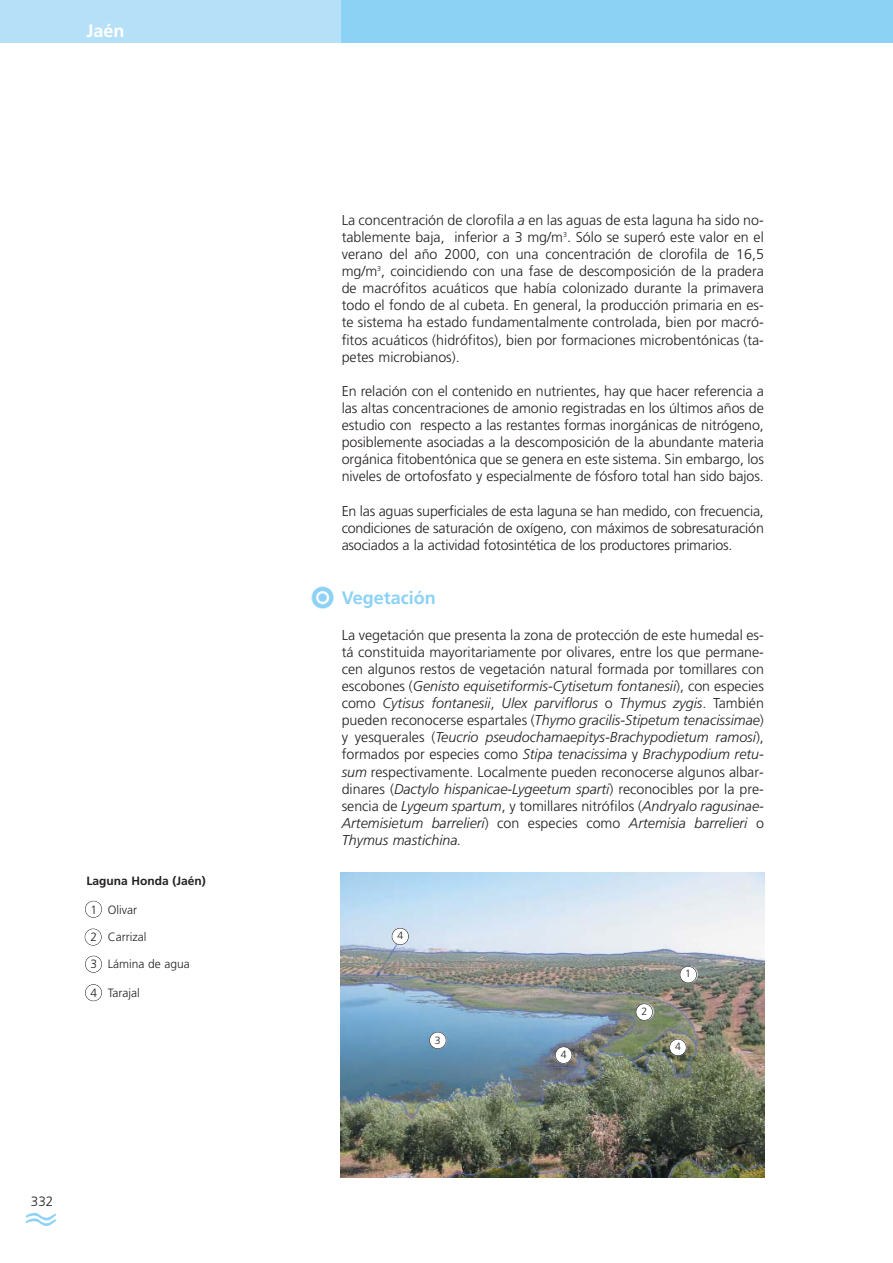
<style>
.page{position:relative;width:893px;height:1263px;background:#fff}
.page>*{position:absolute;margin:0;border:0;box-sizing:border-box;transform-origin:0 0}
.t1{font:700 18px "Frutiger";color:#8bd2f4}
.t2{font:700 18px "Frutiger";color:#fff}
.t3{font:300 14.25px/17.1px "Frutiger";letter-spacing:-.005em;color:#231f20;text-align:justify}
.t4{font:300 13.5px "Frutiger";color:#231f20}
.t5{font:300 12px "Frutiger";color:#231f20}
.t6{font:700 12px "Frutiger";color:#231f20}
.t7{font:300 10.5px "Frutiger";color:#231f20}
.s1{font-style:italic}
</style>
<div class="page">
<div style="left:340px;top:0;width:553px;height:43px;background:#8bd2f4"></div>
<div style="left:0;top:0;width:340px;height:43px;background:#b5e0f8"></div>
<svg style="left:25px;top:1213px;width:31px;height:13px"></svg>
<img style="left:311px;top:586px;width:22px;height:22px">
<div style="left:85px;top:901px;width:17px;height:17px;border:1px solid #231f20;border-radius:50%"></div>
<div style="left:85px;top:928px;width:17px;height:17px;border:1px solid #231f20;border-radius:50%"></div>
<div style="left:85px;top:956px;width:17px;height:17px;border:1px solid #231f20;border-radius:50%"></div>
<img style="left:340px;top:872px;width:424px;height:306px">
<div style="left:680px;top:966px;width:16px;height:17px;background:#fff;border-radius:50%"></div>
<div style="left:680px;top:966px;width:17px;height:17px;border:1px solid #231f20;border-radius:50%"></div>
<div style="left:429px;top:1032px;width:17px;height:16px;background:#fff;border-radius:50%"></div>
<div style="left:429px;top:1032px;width:17px;height:17px;border:1px solid #231f20;border-radius:50%"></div>
<div style="left:636px;top:1004px;width:16px;height:16px;background:#fff;border-radius:50%"></div>
<div style="left:636px;top:1003px;width:17px;height:17px;border:1px solid #231f20;border-radius:50%"></div>
<div style="left:670px;top:1039px;width:16px;height:16px;background:#fff;border-radius:50%"></div>
<div style="left:669px;top:1039px;width:17px;height:17px;border:1px solid #231f20;border-radius:50%"></div>
<div style="left:85px;top:984px;width:17px;height:17px;border:1px solid #231f20;border-radius:50%"></div>
<div style="left:555px;top:1047px;width:17px;height:16px;background:#fff;border-radius:50%"></div>
<div style="left:555px;top:1046px;width:17px;height:17px;border:1px solid #231f20;border-radius:50%"></div>
<div style="left:392px;top:928px;width:16px;height:17px;background:#fff;border-radius:50%"></div>
<div style="left:392px;top:928px;width:17px;height:17px;border:1px solid #231f20;border-radius:50%"></div>
<p class="t2" style="left:87px;top:24px;width:40px">Jaén</p>
<p class="t6" style="left:87px;top:876px;width:121px">Laguna Honda (Jaén)</p>
<p class="t5" style="left:90px;top:905px;width:48px">1 Olivar</p>
<p class="t5" style="left:90px;top:932px;width:58px">2 Carrizal</p>
<p class="t5" style="left:90px;top:959px;width:101px">3 Lámina de agua</p>
<p class="t5" style="left:90px;top:988px;width:51px">4 Tarajal</p>
<p class="t4" style="left:31px;top:1196px;width:24px">332</p>
<p class="t3" style="left:342px;top:212px;width:424px">La concentración de clorofila <span class="s1">a</span> en las aguas de esta laguna ha sido no&shy;tablemente baja, inferior a 3 mg/m<sup>3</sup>. Sólo se superó este valor en el verano del año 2000, con una concentración de clorofila de 16,5 mg/m<sup>3</sup>, coincidiendo con una fase de descomposición de la pradera de macrófitos acuáticos que había colonizado durante la primavera todo el fondo de al cubeta. En general, la producción primaria en es&shy;te sistema ha estado fundamentalmente controlada, bien por macró&shy;fitos acuáticos (hidrófitos), bien por formaciones microbentónicas (ta&shy;petes microbianos).</p>
<p class="t3" style="left:342px;top:383px;width:424px">En relación con el contenido en nutrientes, hay que hacer referencia a las altas concentraciones de amonio registradas en los últimos años de estudio con respecto a las restantes formas inorgánicas de nitrógeno, posiblemente asociadas a la descomposición de la abundante materia orgánica fitobentónica que se genera en este sistema. Sin embargo, los niveles de ortofosfato y especialmente de fósforo total han sido bajos.</p>
<p class="t3" style="left:342px;top:503px;width:424px">En las aguas superficiales de esta laguna se han medido, con frecuencia, condiciones de saturación de oxígeno, con máximos de sobresaturación asociados a la actividad fotosintética de los productores primarios.</p>
<p class="t1" style="left:342px;top:590px;width:96px">Vegetación</p>
<p class="t3" style="left:342px;top:627px;width:424px">La vegetación que presenta la zona de protección de este humedal es&shy;tá constituida mayoritariamente por olivares, entre los que permane&shy;cen algunos restos de vegetación natural formada por tomillares con escobones (<span class="s1">Genisto equisetiformis-Cytisetum fontanesii</span>), con especies como <span class="s1">Cytisus fontanesii</span>, <span class="s1">Ulex parviflorus</span> o <span class="s1">Thymus zygis</span>. También pueden reconocerse espartales (<span class="s1">Thymo gracilis-Stipetum tenacissimae</span>) y yesquerales (<span class="s1">Teucrio pseudochamaepitys-Brachypodietum ramosi</span>), formados por especies como <span class="s1">Stipa tenacissima</span> y <span class="s1">Brachypodium retu&shy;sum</span> respectivamente. Localmente pueden reconocerse algunos albar&shy;dinares (<span class="s1">Dactylo hispanicae-Lygeetum sparti</span>) reconocibles por la pre&shy;sencia de <span class="s1">Lygeum spartum</span>, y tomillares nitrófilos (<span class="s1">Andryalo ragusinae-Artemisietum barrelieri</span>) con especies como <span class="s1">Artemisia barrelieri</span> o <span class="s1">Thymus mastichina.</span></p>
<p class="t7" style="left:397px;top:931px;width:7px">4</p>
<p class="t7" style="left:435px;top:1036px;width:7px">3</p>
<p class="t7" style="left:561px;top:1050px;width:7px">4</p>
<p class="t7" style="left:641px;top:1007px;width:7px">2</p>
<p class="t7" style="left:685px;top:969px;width:7px">1</p>
<p class="t7" style="left:675px;top:1042px;width:7px">4</p>
</div>
